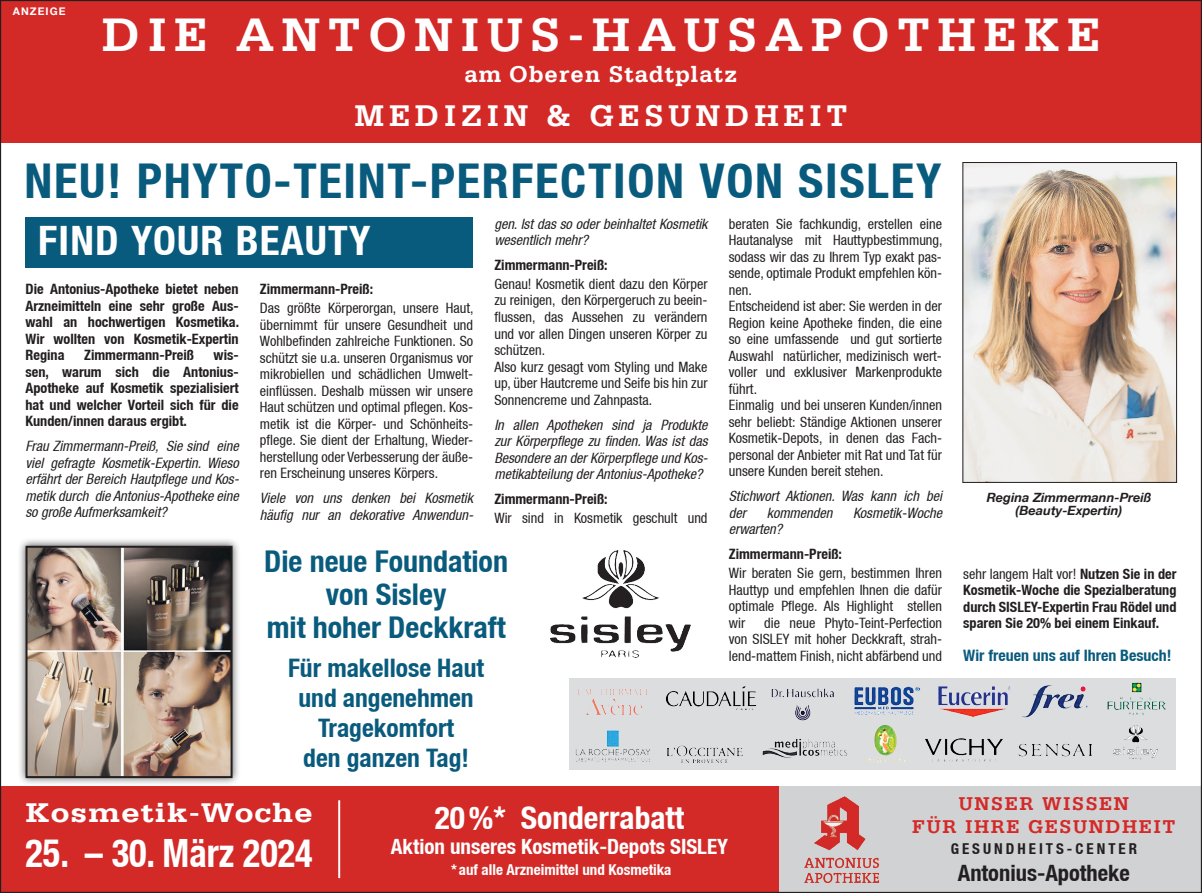
<style>
.page{position:relative;width:1202px;height:893px;background:#fff}
.page>*{position:absolute;margin:0;border:0;box-sizing:border-box;transform-origin:0 0}
.t1{font:700 49.5px "Serifa LT";letter-spacing:.15em;color:#fff}
.t2{font:700 condensed 48px "Helvetica Neue LT";letter-spacing:.035em;color:#095b7d}
.t3{font:700 condensed 40.5px "Helvetica Neue LT";letter-spacing:.03em;color:#fff}
.t4{font:700 condensed 39px "Helvetica Neue LT";color:#fff;scale:.93 1}
.t5{font:700 31.5px "Serifa LT";letter-spacing:.15em;color:#fff}
.t6{font:700 condensed 31.5px "Helvetica Neue LT";color:#fff}
.t7{font:700 condensed 30px/33px "Helvetica Neue LT";color:#095b7d;text-align:center}
.t8{font:700 28.5px "Serifa LT";letter-spacing:.03em;color:#fff;scale:1.18 1}
.t9{font:700 condensed 25.5px/30px "Helvetica Neue LT";color:#095b7d;text-align:center}
.t10{font:700 24px "Serifa LT";letter-spacing:.04em;color:#fff}
.t11{font:700 condensed 22.5px "Helvetica Neue LT";color:#231f20}
.t12{font:700 condensed 21px "Helvetica Neue LT";color:#fff}
.t13{font:700 19.5px/22.5px "Serifa LT";letter-spacing:.08em;color:#d32a28;text-align:center}
.t14{font:700 condensed 15.75px "Helvetica Neue LT";color:#095b7d}
.t15{font:700 condensed 15px "Helvetica Neue LT";color:#fff}
.t16{font:700 condensed 15px "Helvetica Neue LT";letter-spacing:.2em;color:#231f20}
.t17{font:condensed 14.25px/16.5px "Helvetica Neue LT";color:#231f20;text-align:justify}
.t18{font:italic condensed 14.25px/16.5px "Helvetica Neue LT";color:#231f20}
.t19{font:700 condensed 14.25px/16.5px "Helvetica Neue LT";color:#231f20;text-align:justify}
.t20{font:italic 700 12.75px/13.5px "Helvetica Neue LT";color:#231f20;text-align:center}
.t21{font:700 10.5px "Helvetica Neue LT";letter-spacing:.1em;color:#fff}
.s1{font-weight:400}
</style>
<div class="page">
<div style="left:0;top:0;width:1201px;height:142px;background:#d32a28"></div>
<div style="left:0;top:787px;width:1201px;height:106px;background:#d32a28"></div>
<div style="left:17px;top:538px;width:224px;height:248px;background:#231f20;opacity:.75"></div>
<img style="left:29px;top:549px;width:200px;height:226px">
<div style="left:26px;top:546px;width:206px;height:232px;border:2px solid #231f20"></div>
<div style="left:779px;top:787px;width:422px;height:106px;background:#d1d2d4"></div>
<img style="left:804px;top:796px;width:76px;height:87px">
<hr style="left:338px;top:800px;width:2px;height:78px;background:#fff">
<img style="left:964px;top:164px;width:210px;height:317px">
<div style="left:962px;top:162px;width:214px;height:321px;border:1px solid #231f20"></div>
<img style="left:569px;top:678px;width:606px;height:92px">
<img style="left:550px;top:551px;width:140px;height:107px">
<div style="left:26px;top:218px;width:447px;height:50px;background:#095b7d"></div>
<p class="t21" style="left:13px;top:5px;width:54px">ANZEIGE</p>
<h1 class="t1" style="left:102px;top:5px;width:999px">DIE ANTONIUS-HAUSAPOTHEKE</h1>
<h3 class="t10" style="left:464px;top:60px;width:275px">am Oberen Stadtplatz</h3>
<h3 class="t5" style="left:354px;top:97px;width:494px">MEDIZIN &amp; GESUNDHEIT</h3>
<h2 class="t2" style="left:24px;top:152px;width:918px">NEU! PHYTO-TEINT-PERFECTION VON SISLEY</h2>
<h3 class="t3" style="left:38px;top:216px;width:334px">FIND YOUR BEAUTY</h3>
<p class="t19" style="left:26px;top:281px;width:215px">Die Antonius-Apotheke bietet neben Arzneimitteln eine sehr große Aus&shy;wahl an hochwertigen Kosmetika.<br>Wir wollten von Kosmetik-Expertin Regina</p>
<p class="t19" style="left:84px;top:347px;width:111px">Zimmermann-Preiß</p>
<p class="t19" style="left:26px;top:347px;width:215px;text-indent:188px">wis&shy;sen, warum sich die Antonius-Apotheke auf Kosmetik spezialisiert hat und welcher Vorteil sich für die Kunden/innen daraus ergibt.</p>
<p class="t18" style="left:26px;top:438px;width:215px;text-align:justify">Frau Zimmermann-Preiß, Sie sind eine viel gefragte Kosmetik-Expertin. Wieso erfährt der Bereich Hautpflege und Kos&shy;metik durch die Antonius-Apotheke eine so große Aufmerksamkeit?</p>
<p class="t19" style="left:260px;top:281px;width:115px">Zimmermann-Preiß:</p>
<p class="t17" style="left:260px;top:300px;width:215px">Das größte Körperorgan, unsere Haut, übernimmt für unsere Gesundheit und Wohlbefinden zahlreiche Funktionen. So schützt sie u.a. unseren Organismus vor mikrobiellen und schädlichen Umwelt&shy;einflüssen. Deshalb müssen wir unsere Haut schützen und optimal pflegen. Kos&shy;metik ist die Körper- und Schönheits&shy;pflege. Sie dient der Erhaltung, Wieder&shy;herstellung oder Verbesserung der äuße&shy;ren Erscheinung unseres Körpers.</p>
<p class="t18" style="left:260px;top:490px;width:215px">Viele von uns denken bei Kosmetik häufig nur an dekorative Anwendun-</p>
<p class="t18" style="left:494px;top:215px;width:215px">gen. Ist das so oder beinhaltet Kosmetik wesentlich mehr?</p>
<p class="t19" style="left:494px;top:257px;width:115px">Zimmermann-Preiß:</p>
<p class="t17" style="left:494px;top:276px;width:215px;text-align:left">Genau! Kosmetik dient dazu den Körper zu reinigen, den Körpergeruch zu beein&shy;flussen, das Aussehen zu verändern und vor allen Dingen unseren Körper zu schützen.<br>Also kurz gesagt vom Styling und Make up, über Hautcreme und Seife bis hin zur Sonnencreme und Zahnpasta.</p>
<p class="t18" style="left:494px;top:416px;width:215px;text-align:justify">In allen Apotheken sind ja Produkte zur Körperpflege zu finden. Was ist das Besondere an der Körperpflege und Kos&shy;metikabteilung der Antonius-Apotheke?</p>
<p class="t19" style="left:494px;top:490px;width:115px">Zimmermann-Preiß:</p>
<p class="t17" style="left:494px;top:509px;width:215px">Wir sind in Kosmetik geschult und</p>
<h3 class="t7" style="left:264px;top:544px;width:245px">Die neue Foundation von Sisley<br>mit hoher Deckkraft</h3>
<h3 class="t9" style="left:288px;top:652px;width:197px">Für makellose Haut und angenehmen<br>Tragekomfort<br>den ganzen Tag!</h3>
<p class="t17" style="left:728px;top:215px;width:215px;text-align:left">beraten Sie fachkundig, erstellen eine Hautanalyse mit Hauttypbestimmung, sodass wir das zu Ihrem Typ exakt pas&shy;sende, optimale Produkt empfehlen kön&shy;nen.<br>Entscheidend ist aber: Sie werden in der Region keine Apotheke finden, die eine so eine umfassende und gut sortierte Auswahl natürlicher, medizinisch wert&shy;voller und exklusiver Markenprodukte führt.<br>Einmalig und bei unseren Kunden/innen sehr beliebt: Ständige Aktionen unserer Kosmetik-Depots, in denen das Fach&shy;personal der Anbieter mit Rat und Tat für unsere Kunden bereit stehen.</p>
<p class="t18" style="left:728px;top:488px;width:215px">Stichwort Aktionen. Was kann ich bei der</p>
<p class="t18" style="left:766px;top:505px;width:67px">kommenden</p>
<p class="t18" style="left:853px;top:505px;width:90px">Kosmetik-Woche</p>
<p class="t18" style="left:728px;top:521px;width:55px">erwarten?</p>
<p class="t19" style="left:728px;top:546px;width:115px">Zimmermann-Preiß:</p>
<p class="t17" style="left:728px;top:565px;width:215px">Wir beraten Sie gern, bestimmen Ihren Hauttyp und empfehlen Ihnen die dafür optimale Pflege. Als Highlight stellen wir</p>
<p class="t17" style="left:728px;top:614px;width:215px;text-indent:35px">die neue Phyto-Teint-Perfection von SISLEY mit hoher Deckkraft, strah&shy;lend-mattem Finish, nicht abfärbend und</p>
<p class="t20" style="left:986px;top:490px;width:166px">Regina Zimmermann-Preiß (Beauty-Expertin)</p>
<p class="t19" style="left:963px;top:565px;width:215px"><span class="s1">sehr langem Halt vor!</span> Nutzen Sie in der Kosmetik-Woche die Spezialberatung durch SISLEY-Expertin Frau Rödel und sparen Sie 20% bei einem Einkauf.</p>
<p class="t14" style="left:963px;top:646px;width:210px">Wir freuen uns auf Ihren Besuch!</p>
<h3 class="t8" style="left:26px;top:796px;width:245px">Kosmetik-Woche</h3>
<h3 class="t4" style="left:26px;top:829px;width:310px">25. – 30. März 2024</h3>
<h3 class="t6" style="left:434px;top:799px;width:251px">20%* Sonderrabatt</h3>
<h3 class="t12" style="left:391px;top:833px;width:338px">Aktion unseres Kosmetik-Depots SISLEY</h3>
<p class="t15" style="left:451px;top:861px;width:222px">* auf alle Arzneimittel und Kosmetika</p>
<h3 class="t13" style="left:912px;top:793px;width:265px">UNSER WISSEN<br>FÜR IHRE GESUNDHEIT</h3>
<p class="t16" style="left:950px;top:839px;width:188px">GESUNDHEITS-CENTER</p>
<h3 class="t11" style="left:957px;top:859px;width:173px">Antonius-Apotheke</h3>
</div>
